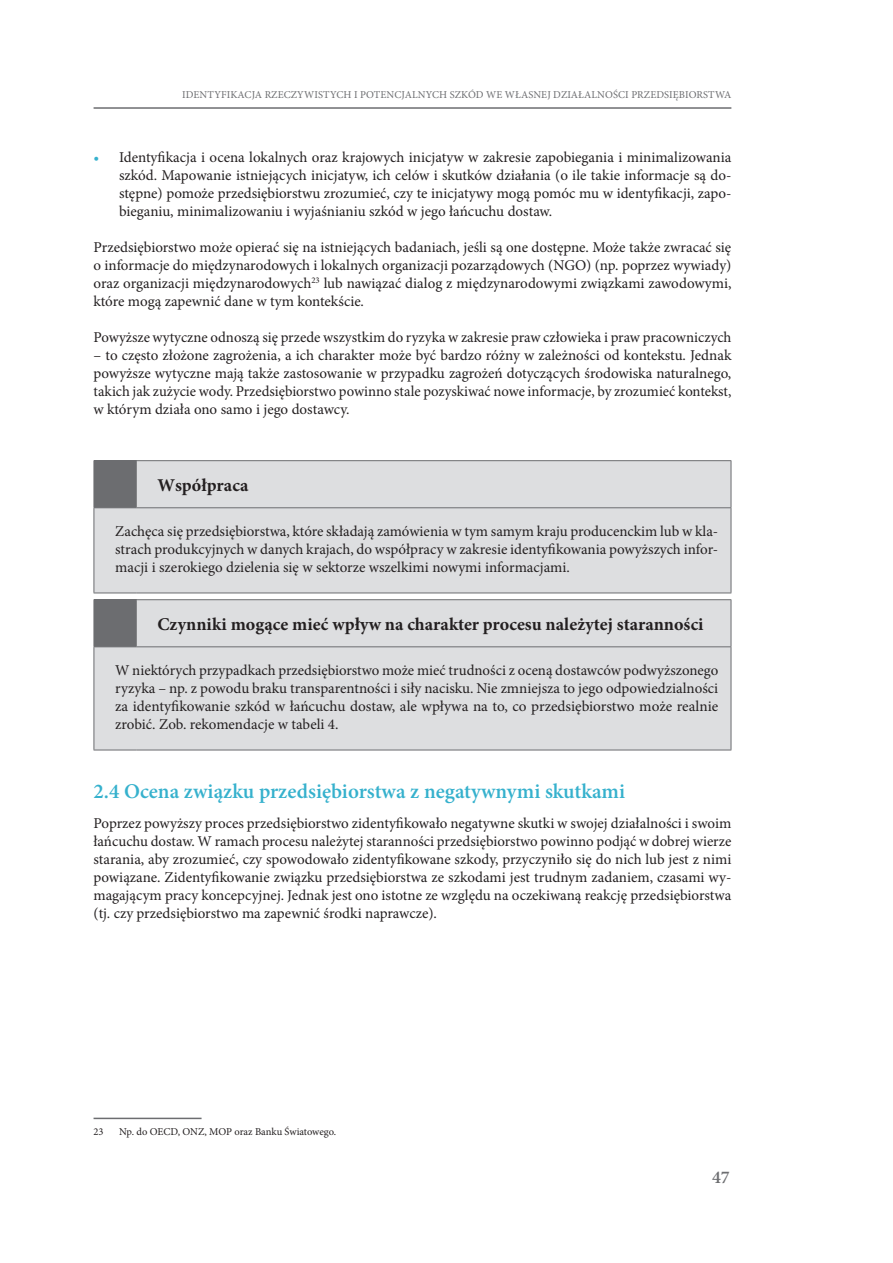
<style>
.page{position:relative;width:893px;height:1263px;background:#fff}
.page>*{position:absolute;margin:0;border:0;box-sizing:border-box;transform-origin:0 0}
.t1{font:600 21px "Minion Pro";color:#36b1cd}
.t2{font:700 18px "Minion Pro";color:#231f20}
.t3{font:600 18px "Minion Pro";color:#6c6d70}
.t4{font:15px/18px "Minion Pro";color:#231f20;text-align:justify}
.t5{font:10.5px "Minion Pro";letter-spacing:.01em;color:#6c6d70}
.t6{font:10.5px "Minion Pro";letter-spacing:-.005em;color:#231f20}
.s1{color:#36b1cd}
</style>
<div class="page">
<hr style="left:94px;top:107px;width:637px;height:2px;background:#6c6d70">
<div style="left:95px;top:461px;width:636px;height:132px;background:#dddee0"></div>
<hr style="left:136px;top:461px;width:1px;height:46px;background:#6c6d70">
<hr style="left:94px;top:507px;width:42px;height:1px;background:#6c6d70">
<hr style="left:136px;top:507px;width:595px;height:1px;background:#6c6d70">
<hr style="left:94px;top:460px;width:42px;height:1px;background:#6c6d70">
<hr style="left:94px;top:461px;width:1px;height:46px;background:#6c6d70">
<hr style="left:136px;top:460px;width:595px;height:1px;background:#6c6d70">
<hr style="left:731px;top:461px;width:1px;height:46px;background:#6c6d70">
<hr style="left:94px;top:508px;width:1px;height:85px;background:#6c6d70">
<hr style="left:731px;top:508px;width:1px;height:85px;background:#6c6d70">
<hr style="left:94px;top:593px;width:42px;height:1px;background:#6c6d70">
<hr style="left:136px;top:593px;width:595px;height:1px;background:#6c6d70">
<div style="left:95px;top:600px;width:636px;height:150px;background:#dddee0"></div>
<hr style="left:136px;top:600px;width:1px;height:46px;background:#6c6d70">
<hr style="left:94px;top:646px;width:42px;height:1px;background:#6c6d70">
<hr style="left:136px;top:646px;width:595px;height:1px;background:#6c6d70">
<hr style="left:94px;top:599px;width:42px;height:1px;background:#6c6d70">
<hr style="left:94px;top:600px;width:1px;height:46px;background:#6c6d70">
<hr style="left:136px;top:599px;width:595px;height:1px;background:#6c6d70">
<hr style="left:731px;top:600px;width:1px;height:46px;background:#6c6d70">
<hr style="left:94px;top:647px;width:1px;height:103px;background:#6c6d70">
<hr style="left:731px;top:647px;width:1px;height:103px;background:#6c6d70">
<hr style="left:94px;top:750px;width:42px;height:1px;background:#6c6d70">
<hr style="left:136px;top:750px;width:595px;height:1px;background:#6c6d70">
<hr style="left:94px;top:1118px;width:108px;height:1px;background:#6c6d70">
<p class="t5" style="left:182px;top:87px;width:12px">Ident</p>
<p class="t5" style="left:214px;top:87px;width:58px">yfikacja rzecz</p>
<p class="t5" style="left:297px;top:87px;width:15px">ywist</p>
<p class="t5" style="left:330px;top:87px;width:38px">ych ipotencj</p>
<p class="t5" style="left:405px;top:87px;width:131px">alnych szkód we własnej</p>
<p class="t5" style="left:553px;top:87px;width:52px">działalności</p>
<p class="t5" style="left:631px;top:87px;width:7px">przedsi</p>
<p class="t5" style="left:673px;top:87px;width:14px">ębiorstw</p>
<p class="t5" style="left:724px;top:87px;width:9px">a</p>
<p class="t4" style="left:119px;top:148px;width:614px;text-indent:-26px"><span class="s1">•</span> Identyfikacja i ocena lokalnych oraz krajowych inicjatyw w zakresie zapobiegania i minimalizowania szkód. Mapowanie istniejących inicjatyw, ich celów i skutków działania (o ile takie informacje są do&shy;stępne) pomoże przedsiębiorstwu zrozumieć, czy te inicjatywy mogą pomóc mu w identyfikacji, zapo&shy;bieganiu, minimalizowaniu i wyjaśnianiu szkód w jego łańcuchu dostaw.</p>
<p class="t4" style="left:94px;top:238px;width:639px">Przedsiębiorstwo może opierać się na istniejących badaniach, jeśli są one dostępne. Może także zwracać się o informacje do międzynarodowych i lokalnych organizacji pozarządowych (NGO) (np. poprzez wywiady) oraz organizacji międzynarodowych<sup>23</sup> lub nawiązać dialog z międzynarodowymi związkami zawodowymi, które mogą zapewnić dane w tym kontekście.</p>
<p class="t4" style="left:94px;top:328px;width:639px">Powyższe wytyczne odnoszą się przede wszystkim do ryzyka w zakresie praw człowieka i praw pracowniczych</p>
<p class="t4" style="left:94px;top:346px;width:639px">– to często złożone zagrożenia, a ich charakter może być bardzo różny w zależności od kontekstu. Jednak powyższe wytyczne mają także zastosowanie w przypadku zagrożeń dotyczących środowiska naturalnego, takich jak zużycie wody. Przedsiębiorstwo powinno stale pozyskiwać nowe informacje, by zrozumieć kontekst, w którym działa ono samo i jego dostawcy.</p>
<p class="t2" style="left:157px;top:472px;width:93px">Współpraca</p>
<p class="t4" style="left:115px;top:522px;width:605px">Zachęca się przedsiębiorstwa, które składają zamówienia w tym samym kraju producenckim lub w kla&shy;strach produkcyjnych w danych krajach, do współpracy w zakresie identyfikowania powyższych infor&shy;macji i szerokiego dzielenia się w sektorze wszelkimi nowymi informacjami.</p>
<p class="t2" style="left:157px;top:611px;width:548px">Czynniki mogące mieć wpływ na charakter procesu należytej staranności</p>
<p class="t4" style="left:115px;top:661px;width:605px">W niektórych przypadkach przedsiębiorstwo może mieć trudności z oceną dostawców podwyższonego ryzyka – np. z powodu braku transparentności i siły nacisku. Nie zmniejsza to jego odpowiedzialności za identyfikowanie szkód w łańcuchu dostaw, ale wpływa na to, co przedsiębiorstwo może realnie zrobić. Zob. rekomendacje w tabeli 4.</p>
<h1 class="t1" style="left:94px;top:777px;width:533px">2.4 Ocena związku przedsiębiorstwa z negatywnymi skutkami</h1>
<p class="t4" style="left:94px;top:814px;width:639px">Poprzez powyższy proces przedsiębiorstwo zidentyfikowało negatywne skutki w swojej działalności i swoim łańcuchu dostaw. W ramach procesu należytej staranności przedsiębiorstwo powinno podjąć w dobrej wierze starania, aby zrozumieć, czy spowodowało zidentyfikowane szkody, przyczyniło się do nich lub jest z nimi powiązane. Zidentyfikowanie związku przedsiębiorstwa ze szkodami jest trudnym zadaniem, czasami wy&shy;magającym pracy koncepcyjnej. Jednak jest ono istotne ze względu na oczekiwaną reakcję przedsiębiorstwa (tj. czy przedsiębiorstwo ma zapewnić środki naprawcze).</p>
<p class="t6" style="left:94px;top:1125px;width:12px">23</p>
<p class="t6" style="left:119px;top:1125px;width:219px">Np. do OECD, ONZ, MOP oraz Banku Światowego.</p>
<p class="t3" style="left:712px;top:1165px;width:19px">47</p>
</div>
